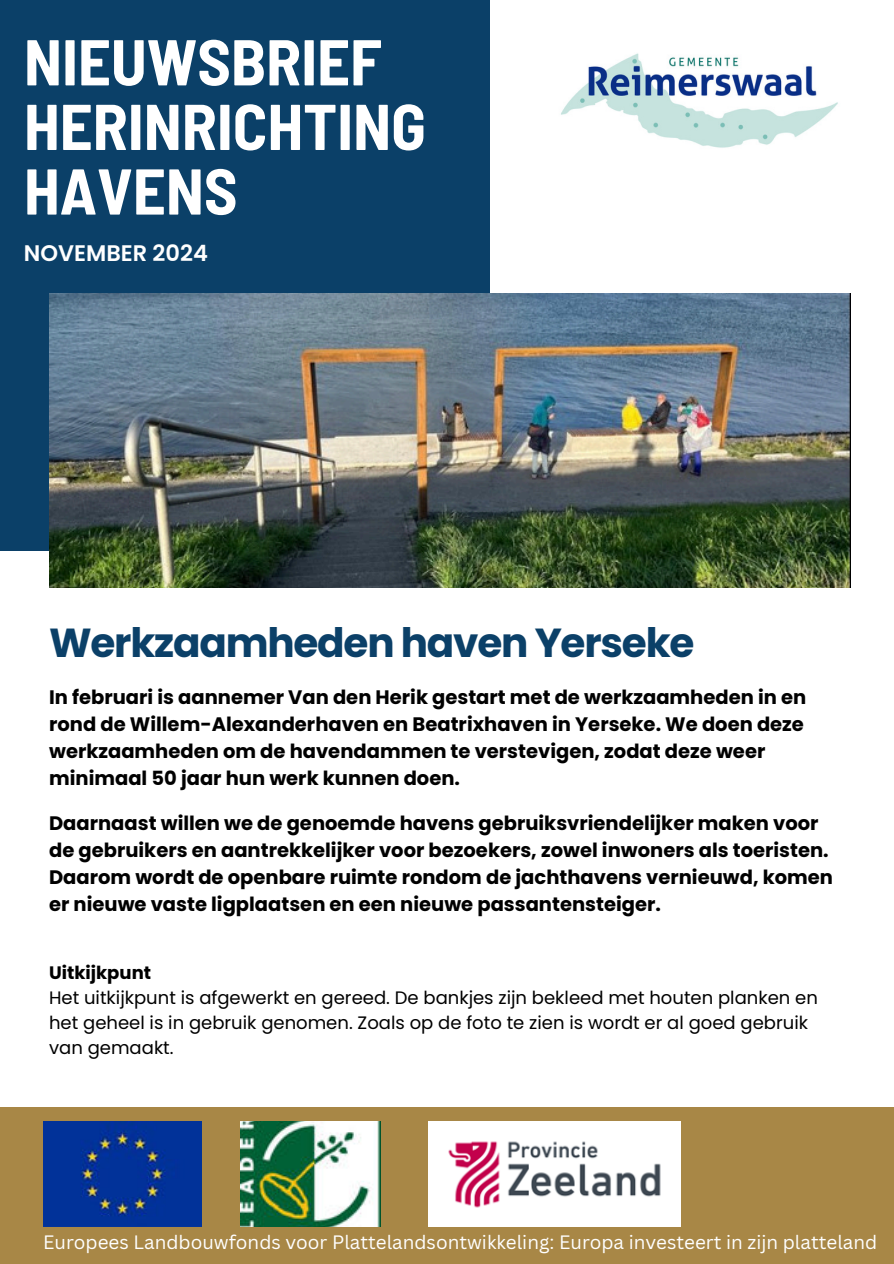
<style>
.page{position:relative;width:894px;height:1264px;background:#fff}
.page>*{position:absolute;margin:0;border:0;box-sizing:border-box;transform-origin:0 0}
.t1{font:700 semi-condensed 64.5px/64.5px "Barlow";color:#fff}
.t2{font:700 40.5px "Poppins";letter-spacing:-.03em;color:#0b4068}
.t3{font:600 22.5px "Poppins";color:#fff}
.t4{font:700 19.5px/27px "Poppins";color:#000}
.t5{font:18.9px "Canva Sans";color:#fff}
.t6{font:18px/25px "Poppins";color:#000}
.t7{font:700 18px "Poppins";color:#000}
</style>
<div class="page">
<div style="left:0;top:0;width:489px;height:551px;background:#0b4068"></div>
<div style="left:0;top:1107px;width:893px;height:156px;background:#a88746"></div>
<img style="left:49px;top:293px;width:801px;height:294px">
<img style="left:43px;top:1121px;width:159px;height:105px">
<img style="left:241px;top:1121px;width:139px;height:105px">
<img style="left:428px;top:1121px;width:252px;height:105px">
<img style="left:561px;top:53px;width:277px;height:95px">
<h1 class="t1" style="left:24px;top:26px;width:403px">NIEUWSBRIEF<br>HERINRICHTING<br>HAVENS</h1>
<p class="t3" style="left:24px;top:240px;width:185px">NOVEMBER 2024</p>
<h2 class="t2" style="left:49px;top:619px;width:646px">Werkzaamheden haven Yerseke</h2>
<p class="t4" style="left:49px;top:683px;width:758px">In februari is aannemer Van den Herik gestart met de werkzaamheden in en rond de Willem-Alexanderhaven en Beatrixhaven in Yerseke. We doen deze werkzaamheden om de havendammen te verstevigen, zodat deze weer minimaal 50 jaar hun werk kunnen doen.</p>
<p class="t4" style="left:49px;top:809px;width:785px">Daarnaast willen we de genoemde havens gebruiksvriendelijker maken voor de gebruikers en aantrekkelijker voor bezoekers, zowel inwoners als toeristen.<br>Daarom wordt de openbare ruimte rondom de jachthavens vernieuwd, komen er nieuwe vaste ligplaatsen en een nieuwe passantensteiger.</p>
<p class="t7" style="left:49px;top:962px;width:103px">Uitkijkpunt</p>
<p class="t6" style="left:49px;top:985px;width:770px">Het uitkijkpunt is afgewerkt en gereed. De bankjes zijn bekleed met houten planken en het geheel is in gebruik genomen. Zoals op de foto te zien is wordt er al goed gebruik van gemaakt.</p>
<p class="t5" style="left:43px;top:1230px;width:835px">Europees Landbouwfonds voor Plattelandsontwikkeling: Europa investeert in zijn platteland</p>
</div>
